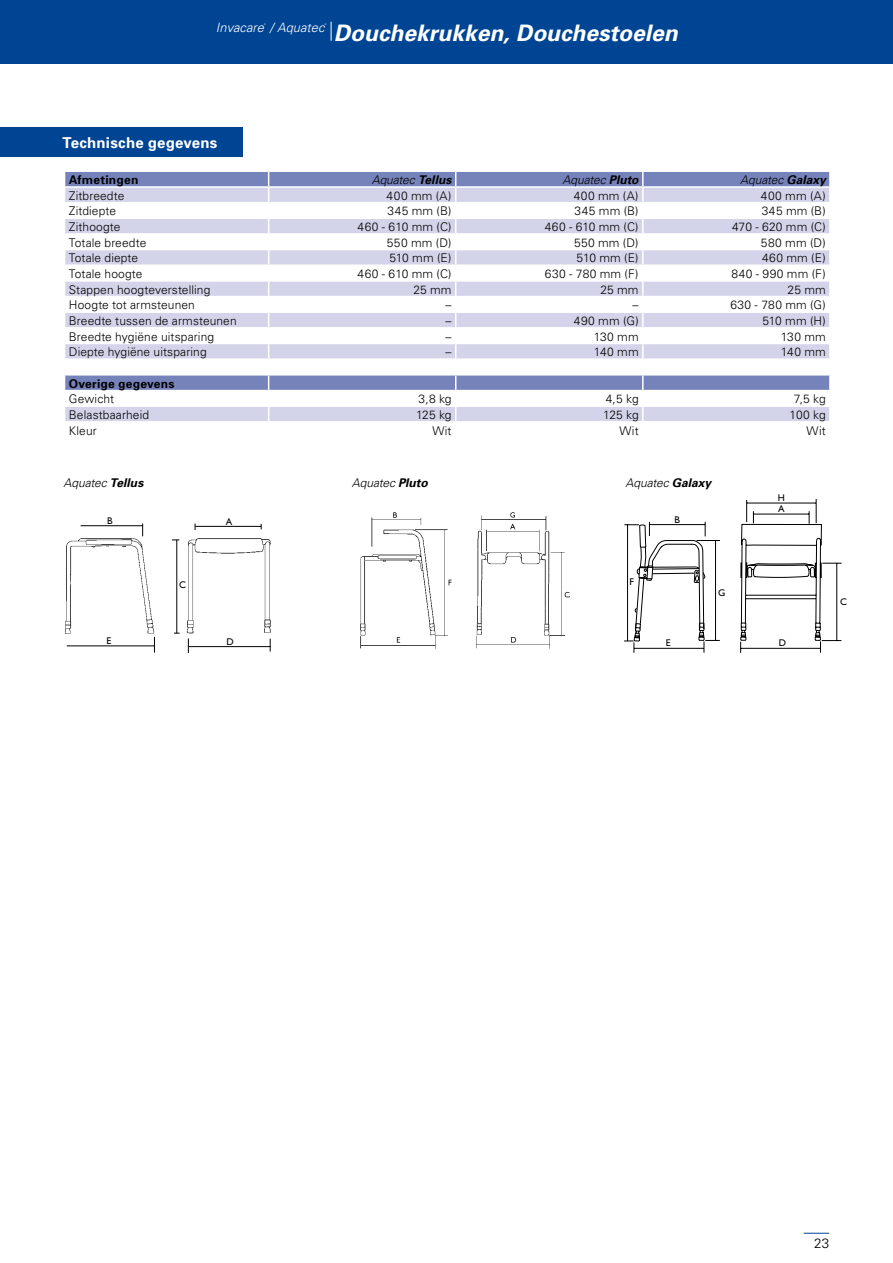
<style>
.page{position:relative;width:893px;height:1263px;background:#fff}
.page>*{position:absolute;margin:0;border:0;box-sizing:border-box;transform-origin:0 0}
.t1{font:italic 700 22.8px "Univers";color:#fff}
.t2{font:700 15px "Univers";letter-spacing:.015em;color:#fff}
.t3{font:300 13.5px "Univers";color:#000}
.t4{font:italic 300 12.9px "Univers";color:#fff}
.t5{font:300 12px "Univers";letter-spacing:.01em;color:#000}
.t6{font:italic 300 12px "Univers";letter-spacing:-.005em;color:#000}
.t7{font:700 12px "Univers";letter-spacing:.02em;color:#000}
.t8{font:9.75px "Gill Sans";color:#000}
.t9{font:italic 300 2.25px "Univers";color:#fff}
.s1{font-weight:700}
</style>
<div class="page">
<img style="left:64px;top:523px;width:207px;height:116px">
<hr style="left:176px;top:540px;width:1px;height:93px;background:#000">
<svg style="left:188px;top:638px;width:1px;height:15px"></svg>
<svg style="left:270px;top:639px;width:1px;height:12px"></svg>
<hr style="left:67px;top:645px;width:87px;height:1px;background:#000">
<svg style="left:154px;top:637px;width:1px;height:16px"></svg>
<hr style="left:195px;top:526px;width:66px;height:1px;background:#000">
<hr style="left:189px;top:646px;width:81px;height:1px;background:#000">
<hr style="left:81px;top:525px;width:62px;height:1px;background:#000">
<svg style="left:142px;top:523px;width:1px;height:13px"></svg>
<svg style="left:64px;top:172px;width:766px;height:249px"></svg>
<div style="left:0;top:128px;width:242px;height:29px;background:#004494"></div>
<svg style="left:624px;top:499px;width:218px;height:154px"></svg>
<img style="left:360px;top:512px;width:210px;height:137px">
<div style="left:0;top:0;width:893px;height:64px;background:#004494"></div>
<svg style="left:331px;top:22px;width:1px;height:19px"></svg>
<svg style="left:804px;top:1233px;width:25px;height:1px"></svg>
<p class="t4" style="left:216px;top:19px;width:49px">Invacare</p>
<p class="t9" style="left:264px;top:23px;width:3px">®</p>
<p class="t4" style="left:270px;top:19px;width:56px">/ Aquatec</p>
<p class="t9" style="left:324px;top:23px;width:3px">®</p>
<h1 class="t1" style="left:334px;top:19px;width:345px">Douchekrukken, Douchestoelen</h1>
<p class="t2" style="left:63px;top:133px;width:156px">Technische gegevens</p>
<p class="t7" style="left:69px;top:172px;width:71px">Afmetingen</p>
<p class="t6" style="left:372px;top:173px;width:81px">Aquatec <span class="s1">Tellus</span></p>
<p class="t6" style="left:562px;top:173px;width:78px">Aquatec <span class="s1">Pluto</span></p>
<p class="t6" style="left:740px;top:173px;width:87px">Aquatec <span class="s1">Galaxy</span></p>
<p class="t5" style="left:69px;top:188px;width:57px">Zitbreedte</p>
<p class="t5" style="left:387px;top:188px;width:66px">400 mm (A)</p>
<p class="t5" style="left:574px;top:188px;width:66px">400 mm (A)</p>
<p class="t5" style="left:761px;top:188px;width:66px">400 mm (A)</p>
<p class="t5" style="left:69px;top:204px;width:49px">Zitdiepte</p>
<p class="t5" style="left:387px;top:204px;width:66px">345 mm (B)</p>
<p class="t5" style="left:575px;top:204px;width:66px">345 mm (B)</p>
<p class="t5" style="left:762px;top:204px;width:66px">345 mm (B)</p>
<p class="t5" style="left:69px;top:219px;width:53px">Zithoogte</p>
<p class="t5" style="left:358px;top:219px;width:95px">460 - 610 mm (C)</p>
<p class="t5" style="left:545px;top:219px;width:95px">460 - 610 mm (C)</p>
<p class="t5" style="left:732px;top:219px;width:95px">470 - 620 mm (C)</p>
<p class="t5" style="left:69px;top:235px;width:79px">Totale breedte</p>
<p class="t5" style="left:387px;top:235px;width:66px">550 mm (D)</p>
<p class="t5" style="left:574px;top:235px;width:66px">550 mm (D)</p>
<p class="t5" style="left:761px;top:235px;width:66px">580 mm (D)</p>
<p class="t5" style="left:69px;top:251px;width:71px">Totale diepte</p>
<p class="t5" style="left:390px;top:251px;width:63px">510 mm (E)</p>
<p class="t5" style="left:577px;top:251px;width:63px">510 mm (E)</p>
<p class="t5" style="left:762px;top:251px;width:65px">460 mm (E)</p>
<p class="t5" style="left:69px;top:266px;width:75px">Totale hoogte</p>
<p class="t5" style="left:358px;top:266px;width:95px">460 - 610 mm (C)</p>
<p class="t5" style="left:545px;top:266px;width:95px">630 - 780 mm (F)</p>
<p class="t5" style="left:731px;top:266px;width:96px">840 - 990 mm (F)</p>
<p class="t5" style="left:69px;top:282px;width:143px">Stappen hoogteverstelling</p>
<p class="t5" style="left:413px;top:282px;width:40px">25 mm</p>
<p class="t5" style="left:600px;top:282px;width:40px">25 mm</p>
<p class="t5" style="left:787px;top:282px;width:40px">25 mm</p>
<p class="t5" style="left:69px;top:298px;width:128px">Hoogte tot armsteunen</p>
<p class="t5" style="left:446px;top:298px;width:7px">–</p>
<p class="t5" style="left:633px;top:298px;width:7px">–</p>
<p class="t5" style="left:730px;top:298px;width:97px">630 - 780 mm (G)</p>
<p class="t5" style="left:69px;top:313px;width:169px">Breedte tussen de armsteunen</p>
<p class="t5" style="left:446px;top:313px;width:7px">–</p>
<p class="t5" style="left:574px;top:313px;width:66px">490 mm (G)</p>
<p class="t5" style="left:762px;top:313px;width:65px">510 mm (H)</p>
<p class="t5" style="left:69px;top:329px;width:147px">Breedte hygiëne uitsparing</p>
<p class="t5" style="left:446px;top:329px;width:7px">–</p>
<p class="t5" style="left:594px;top:329px;width:46px">130 mm</p>
<p class="t5" style="left:781px;top:329px;width:46px">130 mm</p>
<p class="t5" style="left:69px;top:345px;width:139px">Diepte hygiëne uitsparing</p>
<p class="t5" style="left:446px;top:345px;width:7px">–</p>
<p class="t5" style="left:594px;top:345px;width:46px">140 mm</p>
<p class="t5" style="left:781px;top:345px;width:46px">140 mm</p>
<p class="t7" style="left:69px;top:376px;width:107px">Overige gegevens</p>
<p class="t5" style="left:69px;top:392px;width:47px">Gewicht</p>
<p class="t5" style="left:419px;top:392px;width:35px">3,8 kg</p>
<p class="t5" style="left:606px;top:392px;width:34px">4,5 kg</p>
<p class="t5" style="left:794px;top:392px;width:33px">7,5 kg</p>
<p class="t5" style="left:69px;top:407px;width:82px">Belastbaarheid</p>
<p class="t5" style="left:416px;top:407px;width:37px">125 kg</p>
<p class="t5" style="left:603px;top:407px;width:37px">125 kg</p>
<p class="t5" style="left:790px;top:407px;width:38px">100 kg</p>
<p class="t5" style="left:69px;top:423px;width:29px">Kleur</p>
<p class="t5" style="left:432px;top:423px;width:21px">Wit</p>
<p class="t5" style="left:619px;top:423px;width:21px">Wit</p>
<p class="t5" style="left:807px;top:423px;width:21px">Wit</p>
<p class="t6" style="left:64px;top:475px;width:81px">Aquatec <span class="s1">Tellus</span></p>
<p class="t8" style="left:107px;top:515px;width:7px">B</p>
<p class="t8" style="left:226px;top:516px;width:8px">A</p>
<p class="t6" style="left:352px;top:475px;width:77px">Aquatec <span class="s1">Pluto</span></p>
<p class="t6" style="left:625px;top:475px;width:87px">Aquatec <span class="s1">Galaxy</span></p>
<p class="t8" style="left:674px;top:514px;width:7px">B</p>
<p class="t8" style="left:778px;top:492px;width:9px">H</p>
<p class="t8" style="left:778px;top:503px;width:8px">A</p>
<p class="t8" style="left:179px;top:579px;width:8px">C</p>
<p class="t8" style="left:106px;top:635px;width:6px">E</p>
<p class="t8" style="left:227px;top:636px;width:9px">D</p>
<p class="t8" style="left:630px;top:576px;width:6px">F</p>
<p class="t8" style="left:666px;top:637px;width:6px">E</p>
<p class="t8" style="left:718px;top:587px;width:9px">G</p>
<p class="t8" style="left:779px;top:637px;width:9px">D</p>
<p class="t8" style="left:840px;top:596px;width:8px">C</p>
<p class="t3" style="left:814px;top:1235px;width:17px">23</p>
</div>
